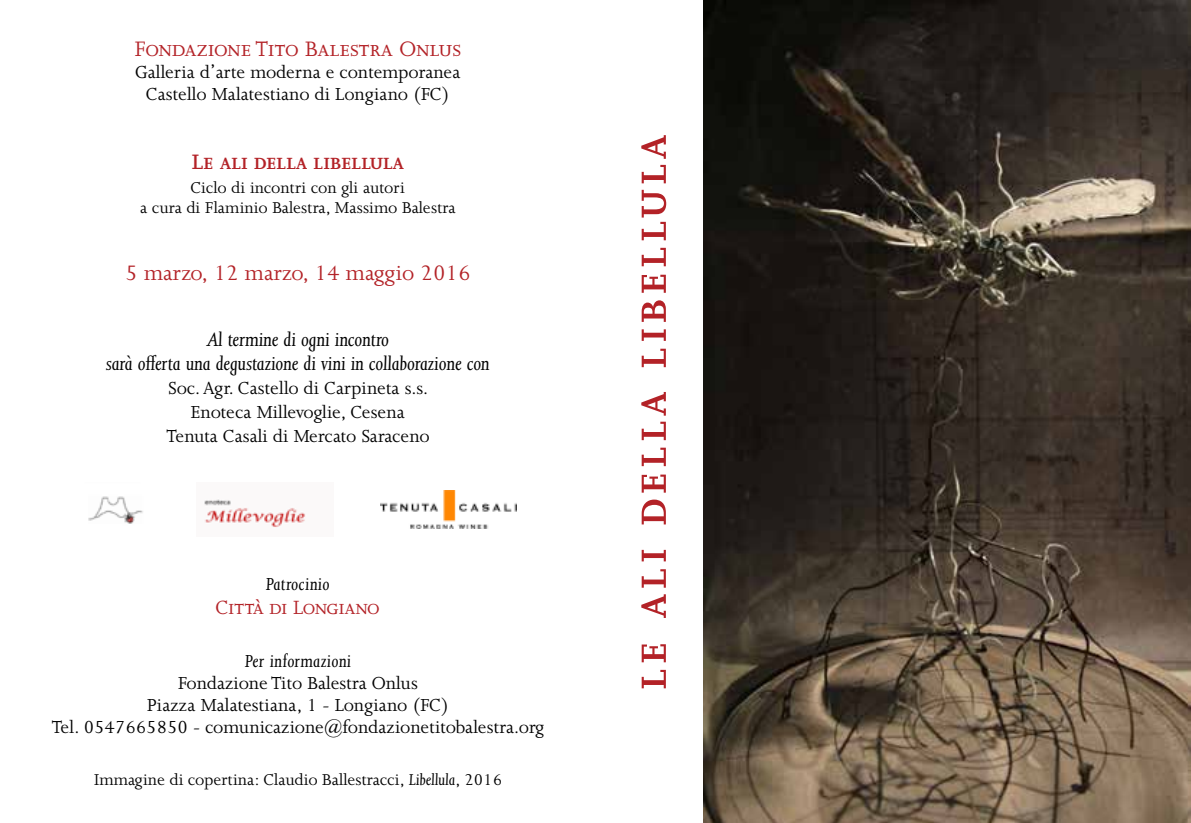
<style>
.page{position:relative;width:1191px;height:823px;background:#fff}
.page>*{position:absolute;margin:0;border:0;box-sizing:border-box;transform-origin:0 0}
.t1{font:600 52px "Joanna MT Pro";letter-spacing:.09em;color:#b32227}
.t2{font:24px "Joanna MT Pro";color:#b32227}
.t3{font:600 24px "Joanna MT Pro";color:#b32227}
.t4{font:italic 22px/24px "Joanna MT Pro";color:#000;text-align:center}
.t5{font:22px "Joanna MT Pro";letter-spacing:-.005em;color:#b32227}
.t6{font:20px/22px "Joanna MT Pro";color:#000;text-align:center}
.t7{font:italic 20px "Joanna MT Pro";letter-spacing:.02em;color:#000}
.t8{font:18px/20px "Joanna MT Pro";color:#000;text-align:center}
.s1{font-style:italic}
</style>
<div class="page">
<img style="left:204px;top:499px;width:102px;height:29px">
<img style="left:88px;top:496px;width:55px;height:28px">
<img style="left:380px;top:490px;width:137px;height:38px">
<img style="left:703px;top:0;width:488px;height:822px">
<p class="t2" style="left:135px;top:34px;width:328px">Fondazione Tito Balestra Onlus</p>
<p class="t6" style="left:135px;top:60px;width:326px">Galleria d’arte moderna e contemporanea<br>Castello Malatestiano di Longiano (FC)</p>
<p class="t3" style="left:192px;top:147px;width:214px">Le ali della libellula</p>
<p class="t8" style="left:140px;top:177px;width:317px">Ciclo di incontri con gli autori<br>a cura di Flaminio Balestra, Massimo Balestra</p>
<p class="t2" style="left:125px;top:258px;width:347px">5 marzo, 12 marzo, 14 maggio 2016</p>
<p class="t4" style="left:106px;top:327px;width:385px">Al termine di ogni incontro<br>sarà offerta una degustazione di vini in collaborazione con</p>
<p class="t6" style="left:166px;top:375px;width:265px;line-height:24px">Soc. Agr. Castello di Carpineta s.s.<br>Enoteca Millevoglie, Cesena<br>Tenuta Casali di Mercato Saraceno</p>
<p class="t7" style="left:266px;top:572px;width:65px">Patrocinio</p>
<p class="t5" style="left:216px;top:594px;width:165px">Città di Longiano</p>
<p class="t7" style="left:245px;top:649px;width:108px">Per informazioni</p>
<p class="t6" style="left:51px;top:671px;width:495px">Fondazione Tito Balestra Onlus<br>Piazza Malatestiana, 1 - Longiano (FC)<br>Tel. 0547665850 - comunicazione@fondazionetitobalestra.org</p>
<p class="t8" style="left:94px;top:769px;width:409px">Immagine di copertina: Claudio Ballestracci, <span class="s1">Libellula</span>, 2016</p>
<h1 class="t1" style="left:619px;top:689px;width:556px;rotate:-90deg">le ali della libellula</h1>
</div>
